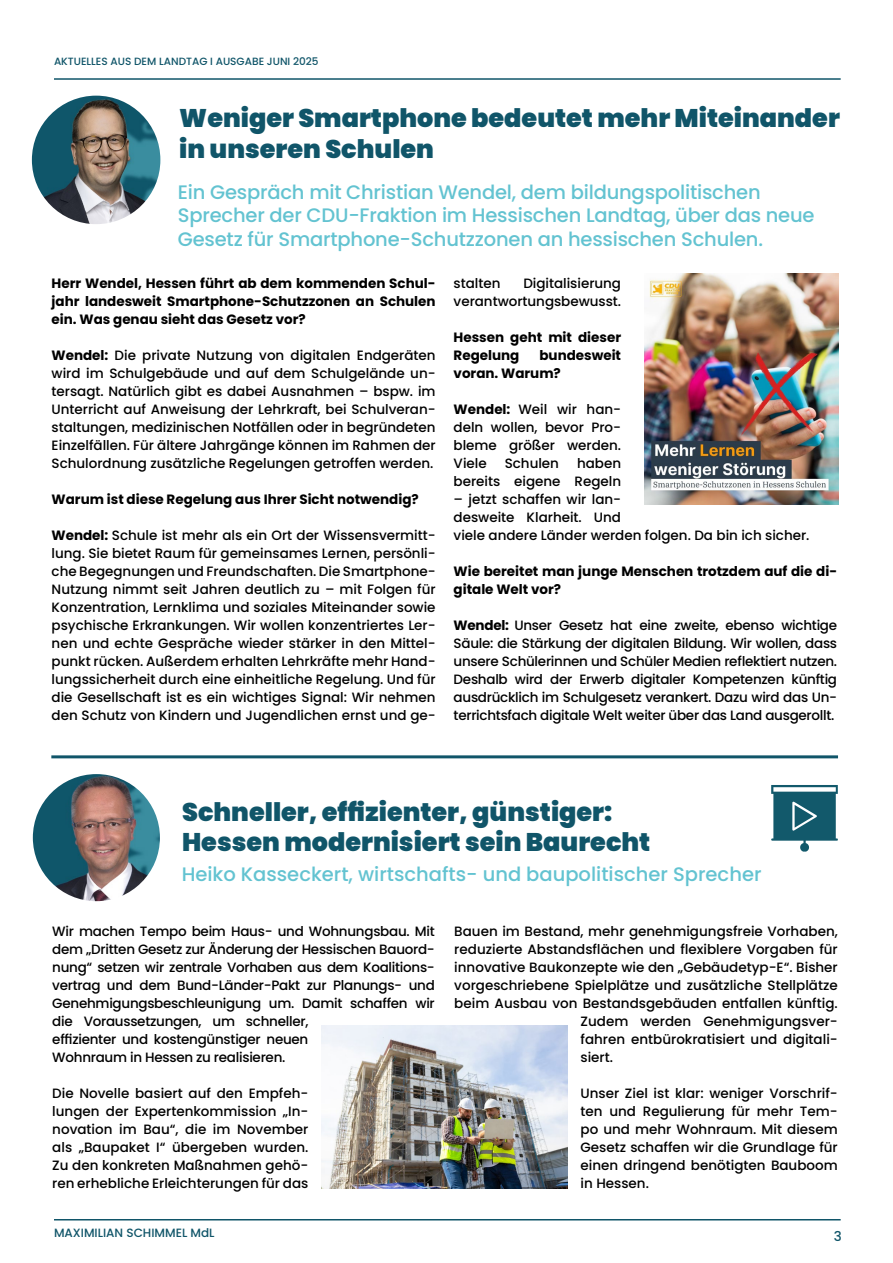
<style>
.page{position:relative;width:893px;height:1263px;background:#fff}
.page>*{position:absolute;margin:0;border:0;box-sizing:border-box;transform-origin:0 0}
.t1{font:900 25.5px/30.6px "Poppins";color:#105569}
.t2{font:500 19.5px/23.4px "Poppins";letter-spacing:-.01em;color:#63c3d1}
.t3{font:500 13.5px/18px "Poppins";color:#000;text-align:justify}
.t4{font:500 13.5px/18px "Poppins";letter-spacing:-.02em;color:#000}
.t5{font:700 13.5px/18px "Poppins";color:#000}
.t6{font:500 13.5px "Poppins";color:#105569}
.t7{font:500 12px "Poppins";color:#105569}
.t8{font:500 10.5px "Poppins";color:#105569}
.s1{font-weight:700}
</style>
<div class="page">
<hr style="left:54px;top:78px;width:787px;height:2px;background:#105569">
<hr style="left:54px;top:1219px;width:787px;height:1px;background:#105569">
<img style="left:32px;top:96px;width:128px;height:128px;border-radius:64px">
<img style="left:645px;top:273px;width:193px;height:231px">
<hr style="left:51px;top:755px;width:787px;height:3px;background:#105569">
<svg style="left:771px;top:785px;width:67px;height:66px"></svg>
<img style="left:33px;top:774px;width:127px;height:127px;border-radius:64px">
<img style="left:321px;top:1025px;width:247px;height:163px">
<p class="t8" style="left:54px;top:55px;width:266px">AKTUELLES AUS DEM LANDTAG I AUSGABE JUNI 2025</p>
<h1 class="t1" style="left:179px;top:103px;width:662px">Weniger Smartphone bedeutet mehr Miteinander in unseren Schulen</h1>
<h2 class="t2" style="left:178px;top:180px;width:638px">Ein Gespräch mit Christian Wendel, dem bildungspolitischen<br>Sprecher der CDU-Fraktion im Hessischen Landtag, über das neue<br>Gesetz für Smartphone-Schutzzonen an hessischen Schulen.</h2>
<p class="t5" style="left:52px;top:274px;width:386px;text-align:justify">Herr Wendel, Hessen führt ab dem kommenden Schul&shy;jahr landesweit Smartphone-Schutzzonen an Schulen ein. Was genau sieht das Gesetz vor?</p>
<p class="t3" style="left:52px;top:346px;width:386px"><span class="s1">Wendel:</span> Die private Nutzung von digitalen Endgeräten wird im Schulgebäude und auf dem Schulgelände un&shy;tersagt. Natürlich gibt es dabei Ausnahmen – bspw. im Unterricht auf Anweisung der Lehrkraft, bei Schulveran&shy;staltungen, medizinischen Notfällen oder in begründeten Einzelfällen. Für ältere Jahrgänge können im Rahmen der Schulordnung zusätzliche Regelungen getroffen werden.</p>
<p class="t5" style="left:52px;top:490px;width:369px">Warum ist diese Regelung aus Ihrer Sicht notwendig?</p>
<p class="t3" style="left:52px;top:526px;width:386px"><span class="s1">Wendel:</span> Schule ist mehr als ein Ort der Wissensvermitt&shy;lung. Sie bietet Raum für gemeinsames Lernen, persönli&shy;che Begegnungen und Freundschaften. Die Smartphone-Nutzung nimmt seit Jahren deutlich zu – mit Folgen für Konzentration, Lernklima und soziales Miteinander sowie psychische Erkrankungen. Wir wollen konzentriertes Ler&shy;nen und echte Gespräche wieder stärker in den Mittel&shy;punkt rücken. Außerdem erhalten Lehrkräfte mehr Hand&shy;lungssicherheit durch eine einheitliche Regelung. Und für die Gesellschaft ist es ein wichtiges Signal: Wir nehmen den Schutz von Kindern und Jugendlichen ernst und ge-</p>
<p class="t3" style="left:454px;top:274px;width:169px;text-align:right">Digitalisierung verantwortungsbewusst.</p>
<p class="t5" style="left:454px;top:328px;width:169px">Hessen geht mit dieser<br>Regelung</p>
<p class="t3" style="left:454px;top:274px;width:48px">stalten</p>
<p class="t5" style="left:454px;top:346px;width:169px;text-indent:86px">bundesweit voran. Warum?</p>
<p class="t3" style="left:454px;top:400px;width:169px"><span class="s1">Wendel:</span> Weil wir han&shy;deln wollen, bevor Pro&shy;bleme größer werden.<br>Viele</p>
<p class="t3" style="left:454px;top:454px;width:169px;text-align:right">haben<br>bereits eigene Regeln</p>
<p class="t3" style="left:454px;top:490px;width:357px;text-align:left">– jetzt schaffen wir lan-<br>desweite Klarheit. Und<br>viele andere Länder werden folgen. Da bin ich sicher.</p>
<p class="t5" style="left:454px;top:562px;width:385px">Wie bereitet man junge Menschen trotzdem auf die di&shy;gitale Welt vor?</p>
<p class="t3" style="left:454px;top:616px;width:385px"><span class="s1">Wendel:</span> Unser Gesetz hat eine zweite, ebenso wichtige Säule: die Stärkung der digitalen Bildung. Wir wollen, dass unsere Schülerinnen und Schüler Medien reflektiert nutzen.<br>Deshalb wird der Erwerb digitaler Kompetenzen künftig ausdrücklich im Schulgesetz verankert. Dazu wird das Un&shy;terrichtsfach digitale Welt weiter über das Land ausgerollt.</p>
<p class="t3" style="left:505px;top:454px;width:56px">Schulen</p>
<h1 class="t1" style="left:182px;top:796px;width:470px">Schneller, effizienter, günstiger:<br>Hessen modernisiert sein Baurecht</h1>
<h2 class="t2" style="left:182px;top:862px;width:581px">Heiko Kasseckert, wirtschafts- und baupolitischer Sprecher</h2>
<p class="t4" style="left:52px;top:922px;width:384px">Wir machen Tempo beim Haus- und Wohnungsbau. Mit dem „Dritten Gesetz zur Änderung der Hessischen Bauord&shy;nung“ setzen wir zentrale Vorhaben aus dem Koalitions&shy;vertrag und dem Bund-Länder-Pakt zur Planungs- und Genehmigungsbeschleunigung um. Damit schaffen wir die Voraussetzungen, um schneller,<br>effizienter und kostengünstiger neuen<br>Wohnraum in Hessen zu realisieren.</p>
<p class="t3" style="left:52px;top:1084px;width:258px">Die Novelle basiert auf den Empfeh&shy;lungen der Expertenkommission „In&shy;novation im Bau“, die im November als „Baupaket I“ übergeben wurden.<br>Zu den konkreten Maßnahmen gehö&shy;ren erhebliche Erleichterungen für das</p>
<p class="t3" style="left:454px;top:922px;width:385px">Bauen im Bestand, mehr genehmigungsfreie Vorhaben,</p>
<p class="t3" style="left:454px;top:940px;width:385px">reduzierte Abstandsflächen und flexiblere Vorgaben für</p>
<p class="t3" style="left:454px;top:958px;width:385px">innovative Baukonzepte wie den „Gebäudetyp-E“. Bisher</p>
<p class="t3" style="left:454px;top:976px;width:385px">vorgeschriebene Spielplätze und zusätzliche Stellplätze</p>
<p class="t3" style="left:454px;top:994px;width:385px">beim Ausbau von Bestandsgebäuden entfallen künftig.</p>
<p class="t3" style="left:581px;top:1012px;width:259px">Zudem werden Genehmigungsver-</p>
<p class="t3" style="left:581px;top:1030px;width:259px">fahren entbürokratisiert und digitali-</p>
<p class="t3" style="left:581px;top:1048px;width:34px">siert.</p>
<p class="t3" style="left:581px;top:1084px;width:259px">Unser Ziel ist klar: weniger Vorschrif&shy;ten und Regulierung für mehr Tem&shy;po und mehr Wohnraum. Mit diesem Gesetz schaffen wir die Grundlage für einen dringend benötigten Bauboom in Hessen.</p>
<p class="t7" style="left:54px;top:1226px;width:162px">MAXIMILIAN SCHIMMEL MdL</p>
<p class="t6" style="left:834px;top:1229px;width:10px">3</p>
</div>
